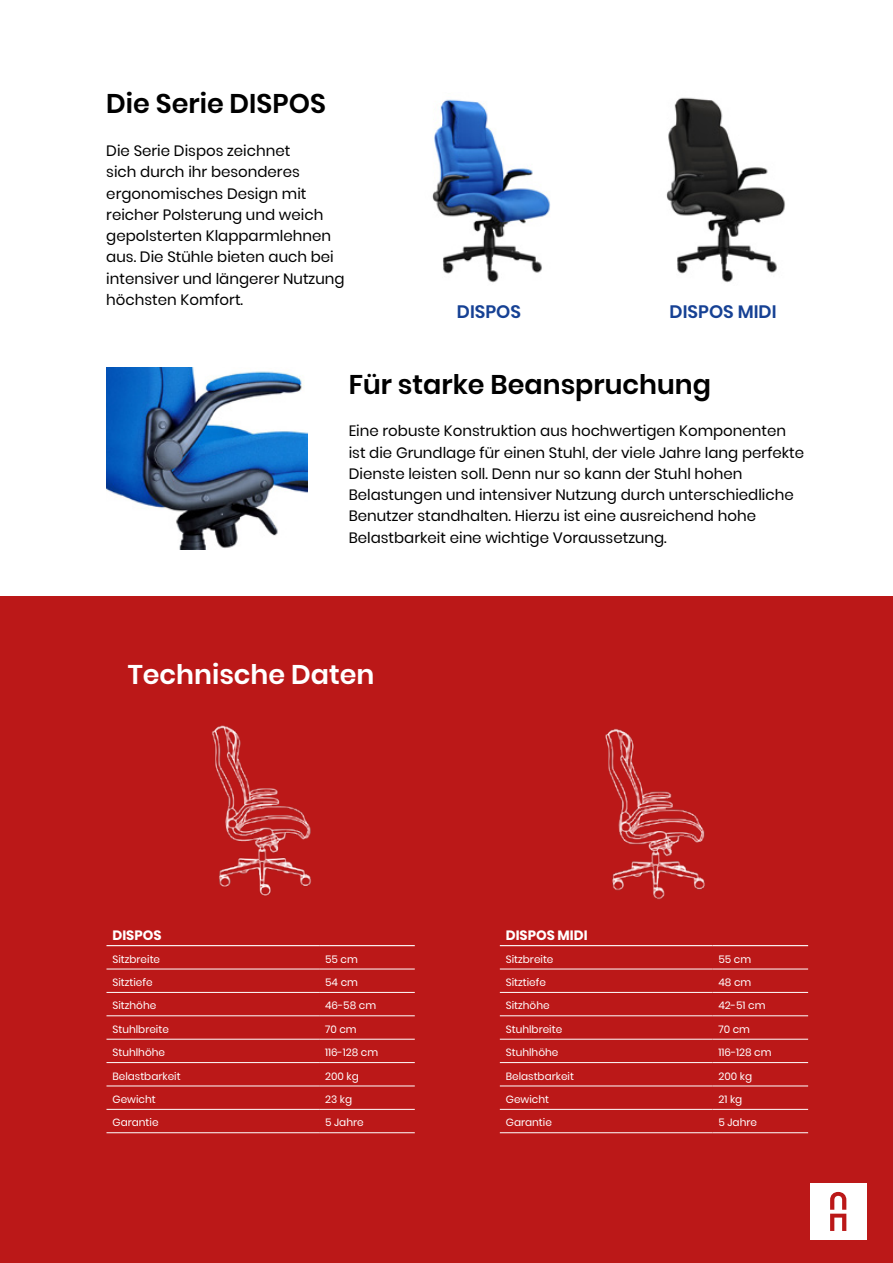
<style>
.page{position:relative;width:893px;height:1263px;background:#fff}
.page>*{position:absolute;margin:0;border:0;box-sizing:border-box;transform-origin:0 0}
.t1{font:600 27px "Poppins";color:#000}
.t2{font:600 27px "Poppins";color:#fff}
.t3{font:600 18px "Poppins";color:#164194}
.t4{font:15px/21.3px "Poppins";color:#000}
.t5{font:700 13.5px "Poppins";color:#fff}
.t6{font:10.5px "Poppins";color:#fff}
</style>
<div class="page">
<img style="left:432px;top:99px;width:119px;height:184px">
<img style="left:106px;top:368px;width:201px;height:182px">
<img style="left:666px;top:97px;width:119px;height:186px">
<div style="left:0;top:596px;width:893px;height:667px;background:#bb1818"></div>
<hr style="left:106px;top:945px;width:213px;height:1px;background:#fff">
<hr style="left:319px;top:945px;width:96px;height:1px;background:#fff">
<hr style="left:106px;top:969px;width:213px;height:1px;background:#fff">
<hr style="left:319px;top:969px;width:96px;height:1px;background:#fff">
<hr style="left:106px;top:992px;width:213px;height:1px;background:#fff">
<hr style="left:319px;top:992px;width:96px;height:1px;background:#fff">
<hr style="left:106px;top:1015px;width:213px;height:1px;background:#fff">
<hr style="left:319px;top:1015px;width:96px;height:1px;background:#fff">
<hr style="left:106px;top:1039px;width:213px;height:1px;background:#fff">
<hr style="left:319px;top:1039px;width:96px;height:1px;background:#fff">
<hr style="left:106px;top:1062px;width:213px;height:1px;background:#fff">
<hr style="left:319px;top:1062px;width:96px;height:1px;background:#fff">
<hr style="left:106px;top:1085px;width:213px;height:1px;background:#fff">
<hr style="left:319px;top:1085px;width:96px;height:1px;background:#fff">
<hr style="left:106px;top:1109px;width:213px;height:1px;background:#fff">
<hr style="left:319px;top:1109px;width:96px;height:1px;background:#fff">
<hr style="left:106px;top:1132px;width:213px;height:1px;background:#fff">
<hr style="left:319px;top:1132px;width:96px;height:1px;background:#fff">
<img style="left:212px;top:725px;width:99px;height:171px">
<hr style="left:500px;top:945px;width:212px;height:1px;background:#fff">
<hr style="left:712px;top:945px;width:96px;height:1px;background:#fff">
<hr style="left:500px;top:969px;width:212px;height:1px;background:#fff">
<hr style="left:500px;top:992px;width:212px;height:1px;background:#fff">
<hr style="left:500px;top:1015px;width:212px;height:1px;background:#fff">
<hr style="left:500px;top:1039px;width:212px;height:1px;background:#fff">
<hr style="left:500px;top:1062px;width:212px;height:1px;background:#fff">
<hr style="left:712px;top:1062px;width:96px;height:1px;background:#fff">
<hr style="left:500px;top:1085px;width:212px;height:1px;background:#fff">
<hr style="left:712px;top:1085px;width:96px;height:1px;background:#fff">
<hr style="left:712px;top:969px;width:96px;height:1px;background:#fff">
<hr style="left:712px;top:992px;width:96px;height:1px;background:#fff">
<hr style="left:712px;top:1015px;width:96px;height:1px;background:#fff">
<hr style="left:712px;top:1039px;width:96px;height:1px;background:#fff">
<hr style="left:500px;top:1109px;width:212px;height:1px;background:#fff">
<hr style="left:712px;top:1109px;width:96px;height:1px;background:#fff">
<hr style="left:500px;top:1132px;width:212px;height:1px;background:#fff">
<hr style="left:712px;top:1132px;width:96px;height:1px;background:#fff">
<img style="left:605px;top:728px;width:100px;height:172px">
<svg style="left:810px;top:1183px;width:56px;height:56px;background:#f7e5e5"></svg>
<h1 class="t1" style="left:106px;top:88px;width:221px">Die Serie DISPOS</h1>
<p class="t4" style="left:106px;top:140px;width:240px">Die Serie Dispos zeichnet<br>sich durch ihr besonderes ergonomisches Design mit reicher Polsterung und weich gepolsterten Klapparmlehnen aus. Die Stühle bieten auch bei intensiver und längerer Nutzung höchsten Komfort.</p>
<p class="t3" style="left:457px;top:301px;width:66px">DISPOS</p>
<p class="t3" style="left:670px;top:301px;width:108px">DISPOS MIDI</p>
<h1 class="t1" style="left:349px;top:368px;width:364px">Für starke Beanspruchung</h1>
<p class="t4" style="left:349px;top:420px;width:457px">Eine robuste Konstruktion aus hochwertigen Komponenten ist die Grundlage für einen Stuhl, der viele Jahre lang perfekte Dienste leisten soll. Denn nur so kann der Stuhl hohen Belastungen und intensiver Nutzung durch unterschiedliche Benutzer standhalten. Hierzu ist eine ausreichend hohe Belastbarkeit eine wichtige Voraussetzung.</p>
<h1 class="t2" style="left:128px;top:659px;width:248px">Technische Daten</h1>
<p class="t5" style="left:112px;top:927px;width:51px">DISPOS</p>
<p class="t6" style="left:112px;top:953px;width:49px">Sitzbreite</p>
<p class="t6" style="left:325px;top:953px;width:34px">55 cm</p>
<p class="t6" style="left:112px;top:976px;width:42px">Sitztiefe</p>
<p class="t6" style="left:325px;top:976px;width:34px">54 cm</p>
<p class="t6" style="left:112px;top:1000px;width:45px">Sitzhöhe</p>
<p class="t6" style="left:325px;top:1000px;width:53px">46-58 cm</p>
<p class="t6" style="left:112px;top:1023px;width:58px">Stuhlbreite</p>
<p class="t6" style="left:325px;top:1023px;width:33px">70 cm</p>
<p class="t6" style="left:112px;top:1046px;width:54px">Stuhlhöhe</p>
<p class="t6" style="left:325px;top:1046px;width:55px">116-128 cm</p>
<p class="t6" style="left:112px;top:1070px;width:70px">Belastbarkeit</p>
<p class="t6" style="left:325px;top:1070px;width:35px">200 kg</p>
<p class="t6" style="left:112px;top:1093px;width:45px">Gewicht</p>
<p class="t6" style="left:325px;top:1093px;width:29px">23 kg</p>
<p class="t6" style="left:112px;top:1116px;width:48px">Garantie</p>
<p class="t6" style="left:325px;top:1116px;width:40px">5 Jahre</p>
<p class="t5" style="left:506px;top:927px;width:83px">DISPOS MIDI</p>
<p class="t6" style="left:506px;top:953px;width:49px">Sitzbreite</p>
<p class="t6" style="left:718px;top:953px;width:34px">55 cm</p>
<p class="t6" style="left:506px;top:976px;width:42px">Sitztiefe</p>
<p class="t6" style="left:718px;top:976px;width:34px">48 cm</p>
<p class="t6" style="left:506px;top:1000px;width:45px">Sitzhöhe</p>
<p class="t6" style="left:718px;top:1000px;width:49px">42-51 cm</p>
<p class="t6" style="left:506px;top:1023px;width:58px">Stuhlbreite</p>
<p class="t6" style="left:718px;top:1023px;width:33px">70 cm</p>
<p class="t6" style="left:506px;top:1046px;width:54px">Stuhlhöhe</p>
<p class="t6" style="left:718px;top:1046px;width:55px">116-128 cm</p>
<p class="t6" style="left:506px;top:1070px;width:70px">Belastbarkeit</p>
<p class="t6" style="left:718px;top:1070px;width:35px">200 kg</p>
<p class="t6" style="left:506px;top:1093px;width:45px">Gewicht</p>
<p class="t6" style="left:718px;top:1093px;width:25px">21 kg</p>
<p class="t6" style="left:506px;top:1116px;width:48px">Garantie</p>
<p class="t6" style="left:718px;top:1116px;width:40px">5 Jahre</p>
</div>
